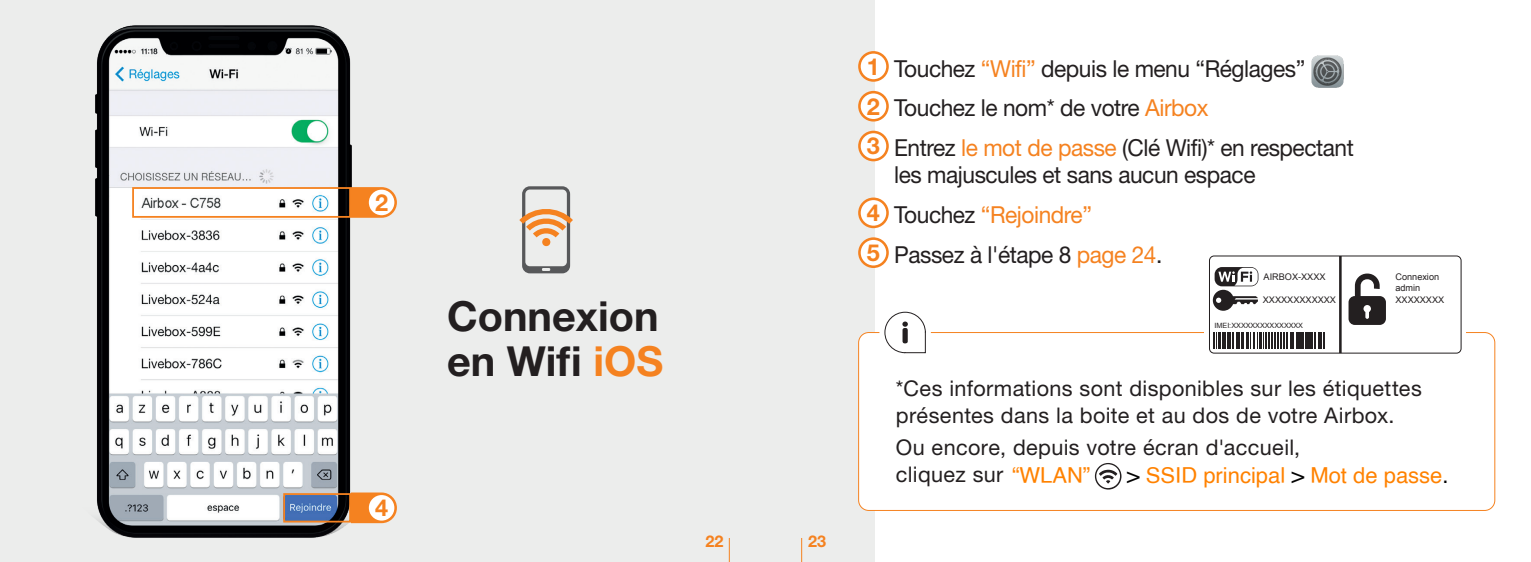
<style>
.page{position:relative;width:1531px;height:562px;background:#fff}
.page>*{position:absolute;margin:0;border:0;box-sizing:border-box;transform-origin:0 0}
.t1{font:700 41.4px/45px "Helvetica Neue LT Pro";color:#231f20}
.t2{font:23.4px/39.8px "Helvetica Neue LT Pro";letter-spacing:-.02em;color:#231f20}
.t3{font:700 23.4px "Helvetica Neue LT Pro";color:#f58220}
.t4{font:22px "Helvetica";color:#ff8200}
.t5{font:21.6px/27px "Helvetica Neue LT Pro";letter-spacing:.015em;color:#231f20}
.t6{font:21.6px "Helvetica Neue LT Pro";letter-spacing:.015em;color:#f58220}
.t7{font:700 16.2px "Helvetica Neue LT Pro";color:#f58220}
.t8{font:9.2px/11.4px "Arial";color:#231f20}
.t9{font:7.2px "Arial";letter-spacing:-.005em;color:#231f20}
.s1{color:#f58220}
.s2{font-weight:700;color:#f58220}
.s3{color:#231f20}
.s4{color:#030303}
</style>
<div class="page">
<div style="left:0;top:0;width:875px;height:561px;background:#ecedec"></div>
<img style="left:95px;top:25px;width:288px;height:513px">
<svg style="left:519px;top:186px;width:54px;height:87px"></svg>
<svg style="left:351px;top:187px;width:46px;height:30px"></svg>
<div style="left:369px;top:189px;width:25px;height:26px;background:#fff;border-radius:50%"></div>
<div style="left:132px;top:187px;width:219px;height:30px;border:2px solid #f58220"></div>
<svg style="left:351px;top:492px;width:46px;height:30px"></svg>
<div style="left:369px;top:494px;width:25px;height:26px;background:#fff;border-radius:50%"></div>
<div style="left:283px;top:493px;width:68px;height:29px;border:2px solid #f58220"></div>
<svg style="left:858px;top:51px;width:31px;height:31px"></svg>
<div style="left:861px;top:54px;width:25px;height:25px;background:#fff;border-radius:50%"></div>
<img style="left:1311px;top:55px;width:33px;height:33px">
<svg style="left:858px;top:91px;width:31px;height:30px"></svg>
<div style="left:861px;top:93px;width:25px;height:26px;background:#fff;border-radius:50%"></div>
<svg style="left:858px;top:131px;width:31px;height:30px"></svg>
<div style="left:861px;top:133px;width:25px;height:26px;background:#fff;border-radius:50%"></div>
<svg style="left:858px;top:197px;width:31px;height:31px"></svg>
<div style="left:861px;top:200px;width:25px;height:25px;background:#fff;border-radius:50%"></div>
<svg style="left:858px;top:237px;width:31px;height:31px"></svg>
<div style="left:861px;top:240px;width:25px;height:25px;background:#fff;border-radius:50%"></div>
<div style="left:858px;top:332px;width:637px;height:178px;background:#fff;border-radius:10px"></div>
<div style="left:858px;top:332px;width:637px;height:178px;border:1px solid #f58220;border-radius:10px"></div>
<svg style="left:879px;top:311px;width:52px;height:43px"></svg>
<div style="left:902px;top:328px;width:6px;height:15px;background:#231f20;border-radius:2px"></div>
<div style="left:1204px;top:251px;width:262px;height:107px;background:#fff"></div>
<svg style="left:1209px;top:257px;width:252px;height:96px"></svg>
<div style="left:1209px;top:255px;width:252px;height:98px;border:1px solid #231f20;border-radius:5px"></div>
<svg style="left:729px;top:538px;width:1px;height:23px"></svg>
<svg style="left:801px;top:538px;width:1px;height:23px"></svg>
<svg style="left:1094px;top:463px;width:28px;height:27px"></svg>
<p class="t3" style="left:375px;top:188px;width:15px">2</p>
<p class="t3" style="left:375px;top:493px;width:15px">4</p>
<h1 class="t1" style="left:447px;top:292px;width:218px">Connexion en Wifi <span class="s1">iOS</span></h1>
<p class="t7" style="left:705px;top:530px;width:20px">22</p>
<p class="t7" style="left:808px;top:530px;width:20px">23</p>
<p class="t2" style="left:867px;top:48px;width:488px"><span class="s2">1</span> Touchez <span class="s1">“Wifi”</span> depuis le menu “Réglages”<br><span class="s2">2</span> Touchez le nom* de votre <span class="s1">Airbox<br></span><span class="s2">3</span> Entrez <span class="s1">le mot de passe</span> (Clé Wifi)* en respectant</p>
<p class="t2" style="left:867px;top:155px;width:390px;text-indent:27px">les majuscules et sans aucun espace<br><span class="s2">4</span> Touchez <span class="s1">“Rejoindre”<br></span><span class="s2">5</span> Passez à l'étape 8 <span class="s1">page 24</span>.</p>
<p class="t8" style="left:1263px;top:271px;width:63px">AIRBOX-XXXX</p>
<p class="t8" style="left:1263px;top:294px;width:75px">XXXXXXXXXXXX</p>
<p class="t9" style="left:1214px;top:320px;width:90px">IMEI:XXXXXXXXXXXXXXX</p>
<p class="t8" style="left:1395px;top:271px;width:50px">Connexion admin<br>XXXXXXXX</p>
<p class="t5" style="left:896px;top:374px;width:527px">*Ces informations sont disponibles sur les étiquettes présentes dans la boite et au dos de votre Airbox.</p>
<p class="t5" style="left:896px;top:433px;width:406px">Ou encore, depuis votre écran d'accueil, cliquez sur <span class="s1">“Plus”</span></p>
<p class="t6" style="left:1113px;top:461px;width:346px"><span class="s3">&gt;</span> Accès Interface <span class="s3">&gt;</span> Mot de passe<span class="s3">.</span></p>
<p class="t4" style="left:1012px;top:458px;width:80px">“WLAN”</p>
<p class="t4" style="left:1127px;top:458px;width:323px"><span class="s4">&gt;</span> SSID principal <span class="s4">&gt;</span> Mot de passe<span class="s4">.</span></p>
</div>
